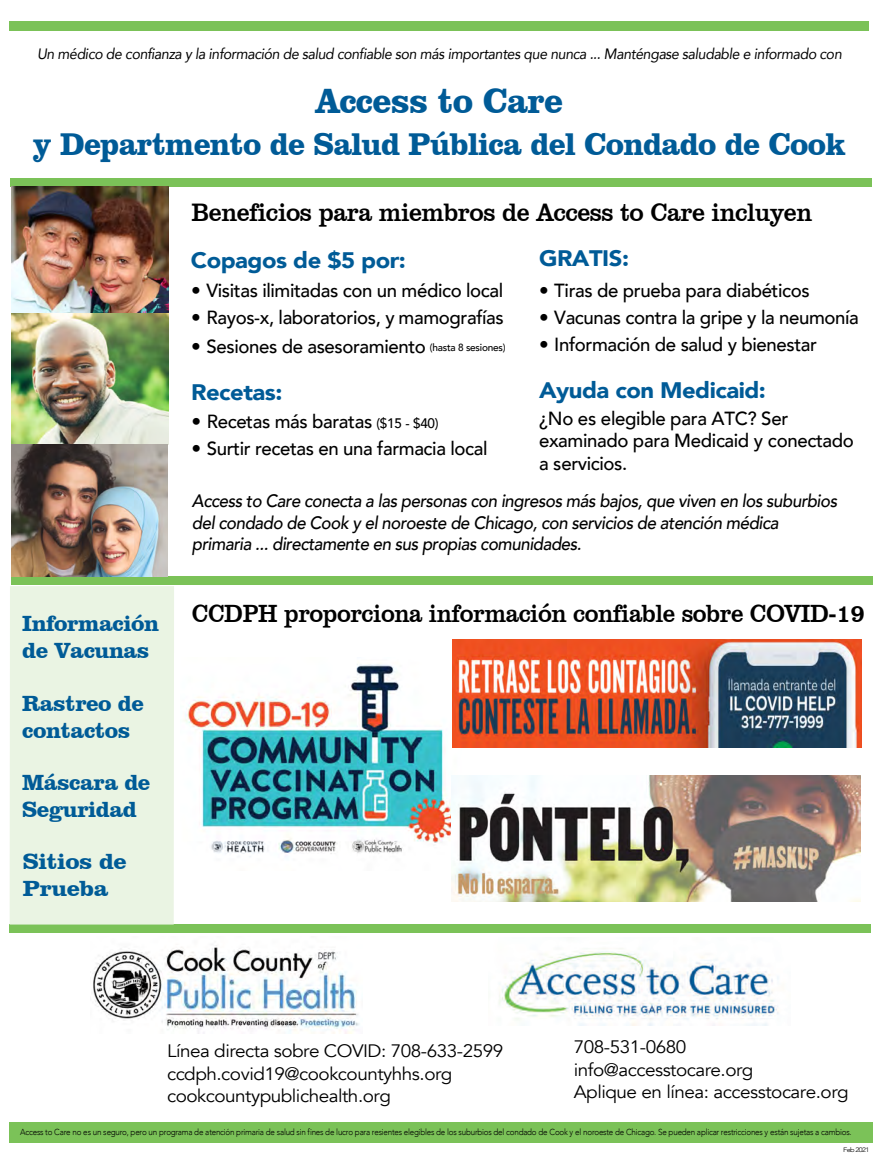
<style>
.page{position:relative;width:885px;height:1161px;background:#fff}
.page>*{position:absolute;margin:0;border:0;box-sizing:border-box;transform-origin:0 0}
.t1{font:700 36px "Clarendon BT";letter-spacing:-.02em;color:#005b97;scale:.95 1}
.t2{font:700 32.25px "Clarendon BT";letter-spacing:-.02em;color:#005b97;scale:.95 1}
.t3{font:25.95px "Clarendon BT";letter-spacing:-.02em;color:#000;scale:.94 1}
.t4{font:25.5px "Clarendon BT";letter-spacing:-.02em;color:#000;scale:.92 1}
.t5{font:700 22.5px/27px "Clarendon BT";letter-spacing:-.02em;color:#005b97}
.t6{font:900 22.5px "Avenir";letter-spacing:-.02em;color:#005b97;scale:1.06 1}
.t7{font:700 22.5px/27px "Clarendon BT";letter-spacing:-.02em;color:#005b97;scale:1.06 1}
.t8{font:500 19.05px/22.8px "Avenir";letter-spacing:-.02em;color:#000}
.t9{font:italic 500 18px/21.6px "Avenir";letter-spacing:-.03em;color:#000;scale:.94 1}
.t10{font:18px/22.5px "Avenir";letter-spacing:-.025em;color:#000;scale:1.05 1}
.t11{font:italic 15px "Avenir";letter-spacing:-.025em;color:#000;scale:.94 1}
.t12{font:300 8.7px "Avenir";letter-spacing:-.03em;color:#000;scale:.92 1}
.t13{font:300 6.45px "Avenir";letter-spacing:-.08em;color:#000;scale:1.16 1}
.s1{font-size:33px}
.s2{font-size:10.35px}
.s3{font-size:13.8px}
.s4{font-style:inherit}
</style>
<div class="page">
<div style="left:9px;top:924px;width:861px;height:9px;background:#7bc258"></div>
<div style="left:10px;top:178px;width:861px;height:8px;background:#7bc258"></div>
<div style="left:10px;top:1122px;width:862px;height:20px;background:#7bc258"></div>
<div style="left:10px;top:22px;width:858px;height:9px;background:#7bc258"></div>
<div style="left:11px;top:576px;width:861px;height:9px;background:#7bc258"></div>
<div style="left:10px;top:586px;width:164px;height:339px;background:#eaf4e3"></div>
<img style="left:184px;top:664px;width:268px;height:193px">
<img style="left:11px;top:187px;width:157px;height:390px">
<img style="left:499px;top:948px;width:280px;height:77px">
<img style="left:93px;top:945px;width:267px;height:88px">
<img style="left:452px;top:639px;width:409px;height:109px">
<img style="left:452px;top:775px;width:408px;height:127px">
<p class="t11" style="left:37px;top:44px;width:857px">Un médico de confianza y la información de salud confiable son más importantes que nunca ... Manténgase saludable e informado con</p>
<h1 class="t1" style="left:315px;top:78px;width:262px">Access to Care</h1>
<h2 class="t2" style="left:33px;top:124px;width:857px"><span class="s1">y</span> Departmento de Salud Pública del Condado de Cook</h2>
<h3 class="t3" style="left:191px;top:196px;width:661px">Beneficios para miembros de Access to Care incluyen</h3>
<p class="t6" style="left:539px;top:239px;width:86px">GRATIS:</p>
<p class="t8" style="left:539px;top:277px;width:272px">• Tiras de prueba para diabéticos</p>
<p class="t8" style="left:539px;top:305px;width:321px">• Vacunas contra la gripe y la neumonía</p>
<p class="t8" style="left:539px;top:332px;width:279px">• Información de salud y bienestar</p>
<p class="t6" style="left:539px;top:371px;width:215px">Ayuda con Medicaid:</p>
<p class="t8" style="left:539px;top:405px;width:316px">¿No es elegible para ATC? Ser examinado para Medicaid y conectado a servicios.</p>
<p class="t6" style="left:191px;top:241px;width:204px">Copagos de $5 por:</p>
<p class="t8" style="left:191px;top:278px;width:313px">• Visitas ilimitadas con un médico local</p>
<p class="t8" style="left:191px;top:305px;width:314px">• Rayos-x, laboratorios, y mamografías</p>
<p class="t8" style="left:191px;top:334px;width:316px">• Sesiones de asesoramiento <span class="s2">(hasta 8 sesiones)</span></p>
<p class="t6" style="left:191px;top:372px;width:88px">Recetas:</p>
<p class="t8" style="left:191px;top:409px;width:248px">• Recetas más baratas <span class="s3">($15 - $40)</span></p>
<p class="t8" style="left:191px;top:436px;width:297px">• Surtir recetas en una farmacia local</p>
<p class="t5" style="left:22px;top:609px;width:138px">Información de Vacunas</p>
<p class="t5" style="left:22px;top:689px;width:123px">Rastreo de contactos</p>
<p class="t5" style="left:22px;top:768px;width:130px">Máscara de<br>Seguridad</p>
<p class="t7" style="left:23px;top:848px;width:99px"><span class="s4">Sit</span>ios de<br>Prueba</p>
<p class="t9" style="left:192px;top:490px;width:687px">Access to Care conecta a las personas con ingresos más bajos, que viven en los suburbios del condado de Cook y el noroeste de Chicago, con servicios de atención médica primaria ... directamente en sus propias comunidades.</p>
<h3 class="t4" style="left:192px;top:597px;width:733px">CCDPH proporciona información confiable sobre COVID-19</h3>
<p class="t10" style="left:167px;top:1040px;width:321px">Línea directa sobre COVID: 708-633-2599 ccdph.covid19@cookcountyhhs.org cookcountypublichealth.org</p>
<p class="t10" style="left:573px;top:1036px;width:263px">708-531-0680 info@accesstocare.org<br>Aplique en línea: accesstocare.org</p>
<p class="t12" style="left:20px;top:1126px;width:904px">Access to Care no es un seguro, pero un programa de atención primaria de salud sin fines de lucro para resientes elegibles de los suburbios del condado de Cook y el noroeste de Chicago. Se pueden aplicar restricciones y están sujetas a cambios.</p>
<p class="t13" style="left:842px;top:1146px;width:24px">Feb 2021</p>
</div>
